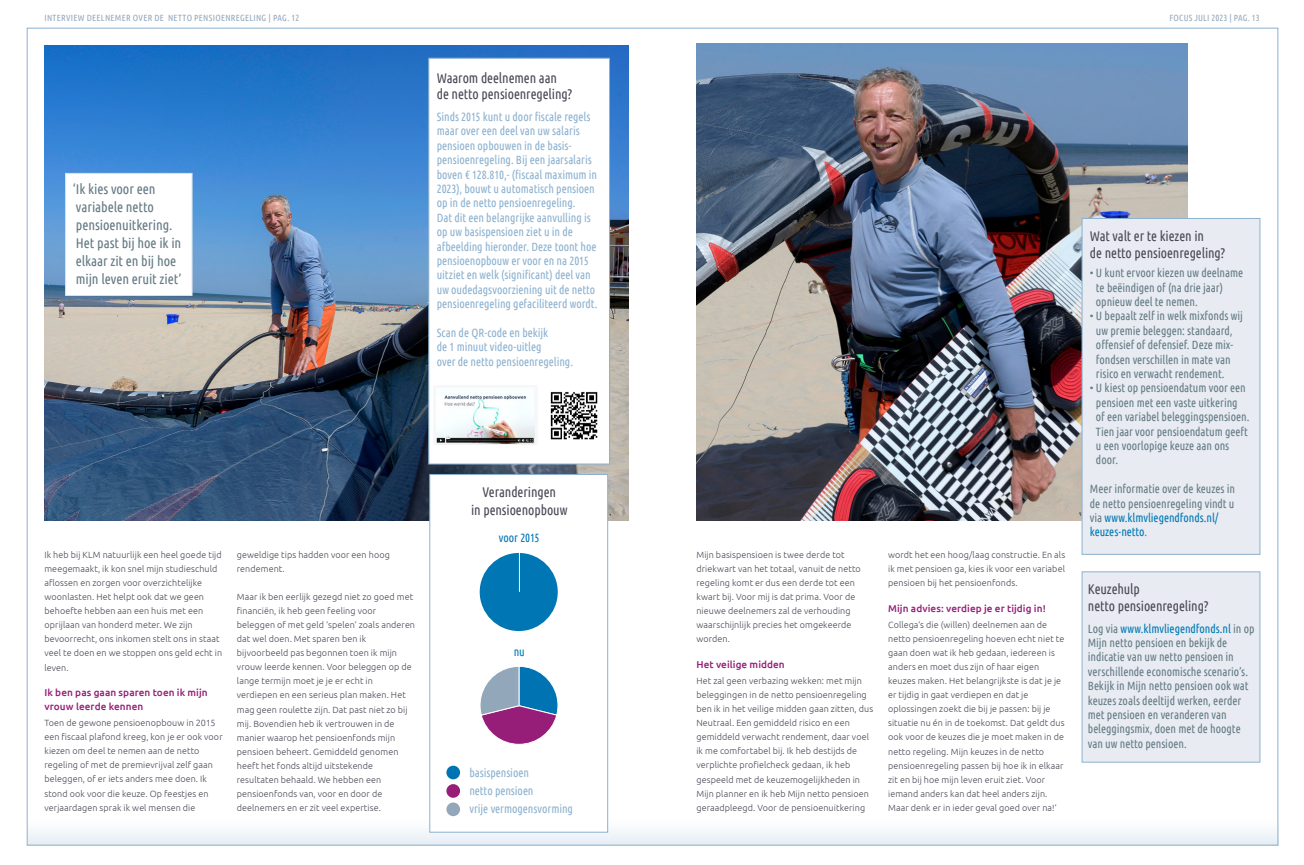
<style>
.page{position:relative;width:1304px;height:865px;background:#fff}
.page>*{position:absolute;margin:0;border:0;box-sizing:border-box;transform-origin:0 0}
.t1{font:14px/16.8px "Ubuntu Condensed";letter-spacing:-.005em;color:#4a4755}
.t2{font:14px/18px "Ubuntu Condensed";letter-spacing:-.005em;color:#647a84}
.t3{font:12px/14.4px "Ubuntu Condensed";letter-spacing:-.005em;color:#647a84}
.t4{font:12px/14.4px "Ubuntu Condensed";letter-spacing:-.005em;color:#8cb1cf}
.t5{font:12px "Ubuntu Condensed";letter-spacing:-.01em;color:#0077b4}
.t6{font:500 10px/14px "Ubuntu";letter-spacing:.005em;color:#961e79}
.t7{font:300 9px/14px "Ubuntu";letter-spacing:.01em;color:#4a4755}
.t8{font:9px "Ubuntu Condensed";letter-spacing:.03em;color:#93a7bb}
.s1{color:#0077b4}
</style>
<div class="page">
<img style="left:696px;top:44px;width:492px;height:477px">
<div style="left:27px;top:817px;width:1251px;height:28px;background:linear-gradient(to right,#f1f5f9,#f3f6f9)"></div>
<img style="left:44px;top:45px;width:585px;height:476px">
<div style="left:1082px;top:218px;width:178px;height:336px;background:#e8ecf2;border:1px solid #8cb1cf"></div>
<div style="left:1082px;top:571px;width:178px;height:191px;background:#e8ecf2;border:1px solid #8cb1cf"></div>
<div style="left:65px;top:173px;width:127px;height:123px;background:#fff;border:1px solid #dde3eb"></div>
<div style="left:430px;top:474px;width:178px;height:358px;background:#fff;border:1px solid #8cb1cf"></div>
<div style="left:446px;top:765px;width:14px;height:14px;background:#0074b3;border-radius:50%"></div>
<div style="left:446px;top:784px;width:14px;height:13px;background:#961e79;border-radius:50%"></div>
<div style="left:446px;top:802px;width:14px;height:14px;background:#93a7bb;border-radius:50%"></div>
<svg style="left:480px;top:666px;width:78px;height:79px"></svg>
<div style="left:480px;top:553px;width:78px;height:78px;background:#0077b4;border-radius:50%"></div>
<hr style="left:519px;top:552px;width:1px;height:40px;background:#fff">
<div style="left:429px;top:58px;width:181px;height:406px;background:#fff;border:1px solid #8cb1cf"></div>
<img style="left:550px;top:391px;width:48px;height:49px">
<img style="left:435px;top:395px;width:100px;height:49px">
<p class="t8" style="left:44px;top:12px;width:256px">INTERVIEW DEELNEMER OVER DE NETTO PENSIOENREGELING | PAG. 12</p>
<p class="t8" style="left:1169px;top:12px;width:92px">FOCUS JULI 2023 | PAG. 13</p>
<h1 class="t2" style="left:73px;top:179px;width:110px">‘Ik kies voor een variabele netto pensioenuitkering.<br>Het past bij hoe ik in elkaar zit en bij hoe mijn leven eruit ziet’</h1>
<h1 class="t1" style="left:437px;top:69px;width:137px">Waarom deelnemen aan de netto pensioenregeling?</h1>
<p class="t4" style="left:437px;top:109px;width:162px">Sinds 2015 kunt u door fiscale regels maar over een deel van uw salaris pensioen opbouwen in de basis&shy;pensioenregeling. Bij een jaarsalaris boven € 128.810,- (fiscaal maximum in 2023), bouwt u automatisch pensioen op in de netto pensioenregeling.<br>Dat dit een belangrijke aanvulling is op uw basispensioen ziet u in de afbeelding hieronder. Deze toont hoe pensioenopbouw er voor en na 2015 uitziet en welk (significant) deel van uw oudedagsvoorziening uit de netto pensioenregeling gefaciliteerd wordt.</p>
<h2 class="t4" style="left:437px;top:325px;width:138px">Scan de QR-code en bekijk<br>de 1 minuut video-uitleg<br>over de netto pensioenregeling.</h2>
<p class="t7" style="left:44px;top:548px;width:179px">Ik heb bij KLM natuurlijk een heel goede tijd meegemaakt, ik kon snel mijn studieschuld aflossen en zorgen voor overzichtelijke woonlasten. Het helpt ook dat we geen behoefte hebben aan een huis met een oprijlaan van honderd meter. We zijn bevoorrecht, ons inkomen stelt ons in staat veel te doen en we stoppen ons geld echt in leven.</p>
<p class="t6" style="left:44px;top:685px;width:165px">Ik ben pas gaan sparen toen ik mijn vrouw leerde kennen</p>
<p class="t7" style="left:44px;top:716px;width:180px">Toen de gewone pensioenopbouw in 2015 een fiscaal plafond kreeg, kon je er ook voor kiezen om deel te nemen aan de netto regeling of met de premievrijval zelf gaan beleggen, of er iets anders mee doen. Ik stond ook voor die keuze. Op feestjes en verjaardagen sprak ik wel mensen die</p>
<p class="t7" style="left:237px;top:548px;width:155px">geweldige tips hadden voor een hoog rendement.</p>
<p class="t7" style="left:237px;top:590px;width:180px">Maar ik ben eerlijk gezegd niet zo goed met financiën, ik heb geen feeling voor beleggen of met geld ‘spelen’ zoals anderen dat wel doen. Met sparen ben ik bijvoorbeeld pas begonnen toen ik mijn vrouw leerde kennen. Voor beleggen op de lange termijn moet je je er echt in verdiepen en een serieus plan maken. Het mag geen roulette zijn. Dat past niet zo bij mij. Bovendien heb ik vertrouwen in de manier waarop het pensioenfonds mijn pensioen beheert. Gemiddeld genomen heeft het fonds altijd uitstekende resultaten behaald. We hebben een pensioenfonds van, voor en door de deelnemers en er zit veel expertise.</p>
<h1 class="t1" style="left:471px;top:482px;width:98px;line-height:18px;text-align:center">Veranderingen<br>in pensioenopbouw</h1>
<h2 class="t5" style="left:499px;top:530px;width:42px">voor 2015</h2>
<h2 class="t5" style="left:514px;top:644px;width:13px">nu</h2>
<h2 class="t4" style="left:469px;top:763px;width:105px;line-height:18px">basispensioen<br>netto pensioen<br>vrije vermogensvorming</h2>
<p class="t7" style="left:696px;top:548px;width:166px">Mijn basispensioen is twee derde tot driekwart van het totaal, vanuit de netto regeling komt er dus een derde tot een kwart bij. Voor mij is dat prima. Voor de nieuwe deelnemers zal de verhouding waarschijnlijk precies het omgekeerde worden.</p>
<p class="t6" style="left:696px;top:657px;width:90px">Het veilige midden</p>
<p class="t7" style="left:696px;top:674px;width:178px">Het zal geen verbazing wekken: met mijn beleggingen in de netto pensioenregeling ben ik in het veilige midden gaan zitten, dus Neutraal. Een gemiddeld risico en een gemiddeld verwacht rendement, daar voel ik me comfortabel bij. Ik heb destijds de verplichte profielcheck gedaan, ik heb gespeeld met de keuzemogelijkheden in Mijn planner en ik heb Mijn netto pensioen geraadpleegd. Voor de pensioenuitkering</p>
<p class="t7" style="left:888px;top:548px;width:179px;text-align:justify">wordt het een hoog/laag constructie. En als ik met pensioen ga, kies ik voor een variabel pensioen bij het pensioenfonds.</p>
<p class="t6" style="left:888px;top:601px;width:159px">Mijn advies: verdiep je er tijdig in!</p>
<p class="t7" style="left:888px;top:618px;width:178px">Collega’s die (willen) deelnemen aan de netto pensioenregeling hoeven echt niet te gaan doen wat ik heb gedaan, iedereen is anders en moet dus zijn of haar eigen keuzes maken. Het belangrijkste is dat je je er tijdig in gaat verdiepen en dat je oplossingen zoekt die bij je passen: bij je situatie nu én in de toekomst. Dat geldt dus ook voor de keuzes die je moet maken in de netto regeling. Mijn keuzes in de netto pensioenregeling passen bij hoe ik in elkaar zit en bij hoe mijn leven eruit ziet. Voor iemand anders kan dat heel anders zijn.<br>Maar denk er in ieder geval goed over na!’</p>
<h1 class="t1" style="left:1090px;top:227px;width:137px">Wat valt er te kiezen in<br>de netto pensioenregeling?</h1>
<h2 class="t3" style="left:1096px;top:265px;width:149px;text-indent:-6px">• U kunt ervoor kiezen uw deelname te beëindigen of (na drie jaar) opnieuw deel te nemen.</h2>
<h2 class="t3" style="left:1096px;top:308px;width:148px;text-indent:-6px">• U bepaalt zelf in welk mixfonds wij uw premie beleggen: standaard, offensief of defensief. Deze mix&shy;fondsen verschillen in mate van risico en verwacht rendement.</h2>
<h2 class="t3" style="left:1096px;top:380px;width:155px;text-indent:-6px">• U kiest op pensioendatum voor een pensioen met een vaste uitkering of een variabel beleggingspensioen.<br>Tien jaar voor pensioendatum geeft u een voorlopige keuze aan ons door.</h2>
<h2 class="t3" style="left:1090px;top:481px;width:147px">Meer informatie over de keuzes in de netto pensioenregeling vindt u via <span class="s1">www.klmvliegendfonds.nl/ keuzes-netto</span>.</h2>
<h1 class="t1" style="left:1088px;top:580px;width:122px">Keuzehulp<br>netto pensioenregeling?</h1>
<p class="t3" style="left:1088px;top:620px;width:168px">Log via <span class="s1">www.klmvliegendfonds.nl</span> in op Mijn netto pensioen en bekijk de indicatie van uw netto pensioen in verschillende economische scenario’s.<br>Bekijk in Mijn netto pensioen ook wat keuzes zoals deeltijd werken, eerder met pensioen en veranderen van beleggingsmix, doen met de hoogte van uw netto pensioen.</p>
</div>
